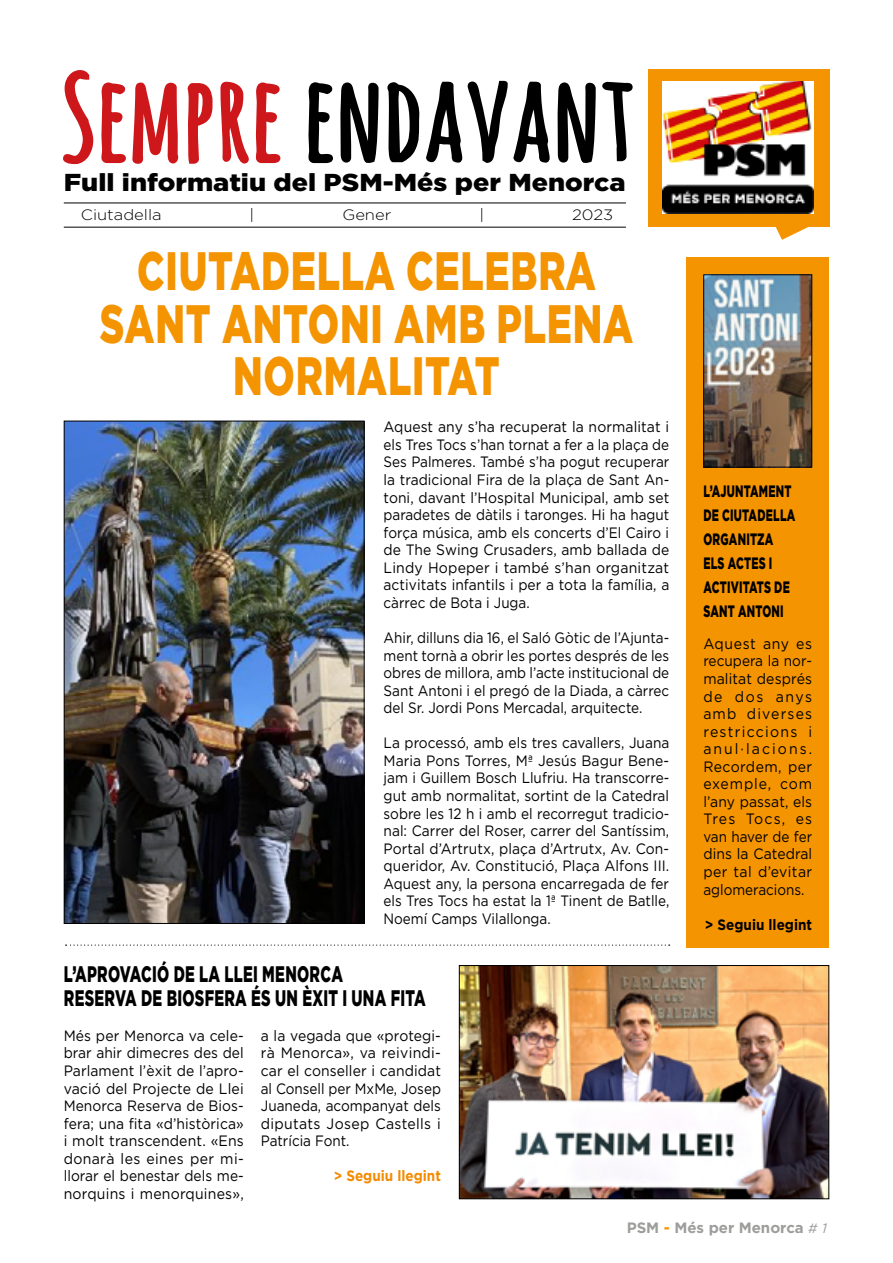
<style>
.page{position:relative;width:893px;height:1263px;background:#fff}
.page>*{position:absolute;margin:0;border:0;box-sizing:border-box;transform-origin:0 0}
.t1{font:900 54px/52.5px "Arson Pro";letter-spacing:.02em;color:#f49400;text-align:center;scale:.7 1}
.t2{font:900 24.45px "Arson Pro";color:#000;scale:1.1 1}
.t3{font:900 22.5px/24px "Arson Pro";letter-spacing:.02em;color:#000;scale:.65 1}
.t4{font:900 16.5px/24px "Arson Pro";letter-spacing:.02em;color:#000;scale:.65 1}
.t5{font:15px/17.5px "Arson Pro";color:#000;text-align:justify;scale:.93 1}
.t6{font:15px/17.5px "Arson Pro";color:#000;text-align:justify;scale:.91 1}
.t7{font:15px/17.5px "Arson Pro";color:#000;text-align:justify;scale:.94 1}
.t8{font:15px/17.5px "Arson Pro";color:#000;text-align:justify;scale:.9 1}
.t9{font:300 15px "Arson Pro";color:#000;scale:1.1 1}
.t10{font:700 15px "Arson Pro";color:#9d9d9c}
.t11{font:700 15px "Arson Pro";color:#000;scale:.9 1}
.t12{font:700 15px "Arson Pro";color:#f38a00;scale:.9 1}
.s1{color:#f49400}
.s2{font-weight:400;font-style:italic;font-size:13.5px}
</style>
<div class="page">
<div style="left:648px;top:69px;width:181px;height:158px;background:#f49400"></div>
<svg style="left:770px;top:213px;width:41px;height:27px"></svg>
<img style="left:662px;top:81px;width:151px;height:132px">
<hr style="left:64px;top:227px;width:562px;height:1px;background:#000">
<hr style="left:64px;top:203px;width:562px;height:1px;background:#000">
<svg style="left:308px;top:80px;width:325px;height:84px"></svg>
<svg style="left:63px;top:70px;width:218px;height:95px"></svg>
<svg style="left:66px;top:944px;width:604px;height:2px"></svg>
<div style="left:686px;top:257px;width:143px;height:690px;background:#f49400"></div>
<img style="left:66px;top:423px;width:296px;height:499px">
<div style="left:64px;top:421px;width:300px;height:503px;border:1px solid #000"></div>
<img style="left:705px;top:276px;width:105px;height:189px">
<div style="left:703px;top:274px;width:109px;height:193px;border:1px solid #000"></div>
<img style="left:461px;top:967px;width:366px;height:230px">
<div style="left:459px;top:965px;width:370px;height:234px;border:1px solid #000"></div>
<h2 class="t2" style="left:64px;top:169px;width:512px">Full informatiu del PSM-Més per Menorca</h2>
<p class="t9" style="left:81px;top:207px;width:75px">Ciutadella</p>
<p class="t9" style="left:250px;top:207px;width:6px">|</p>
<p class="t9" style="left:342px;top:207px;width:46px">Gener</p>
<p class="t9" style="left:479px;top:207px;width:6px">|</p>
<p class="t9" style="left:572px;top:207px;width:39px">2023</p>
<h1 class="t1" style="left:100px;top:244px;width:764px">CIUTADELLA CELEBRA<br>SANT ANTONI AMB PLENA<br>NORMALITAT</h1>
<p class="t5" style="left:384px;top:418px;width:309px">Aquest any s’ha recuperat la normalitat i els Tres Tocs s’han tornat a fer a la plaça de Ses Palmeres. També s’ha pogut recuperar la tradicional Fira de la plaça de Sant An&shy;toni, davant l’Hospital Municipal, amb set paradetes de dàtils i taronges. Hi ha hagut força música, amb els concerts d’El Cairo i de The Swing Crusaders, amb ballada de Lindy Hopeper i també s’han organitzat activitats infantils i per a tota la família, a càrrec de Bota i Juga.</p>
<p class="t8" style="left:384px;top:629px;width:319px">Ahir, dilluns dia 16, el Saló Gòtic de l’Ajunta&shy;ment tornà a obrir les portes després de les obres de millora, amb l’acte institucional de Sant Antoni i el pregó de la Diada, a càrrec del Sr. Jordi Pons Mercadal, arquitecte.</p>
<p class="t6" style="left:384px;top:734px;width:316px">La processó, amb els tres cavallers, Juana Maria Pons Torres, Mª Jesús Bagur Bene&shy;jam i Guillem Bosch Llufriu. Ha transcorre&shy;gut amb normalitat, sortint de la Catedral sobre les 12 h i amb el recorregut tradicio&shy;nal: Carrer del Roser, carrer del Santíssim, Portal d’Artrutx, plaça d’Artrutx, Av. Con&shy;queridor, Av. Constitució, Plaça Alfons III.<br>Aquest any, la persona encarregada de fer els Tres Tocs ha estat la 1ª Tinent de Batlle, Noemí Camps Vilallonga.</p>
<h3 class="t3" style="left:64px;top:961px;width:558px">L’APROVACIÓ DE LA LLEI MENORCA<br>RESERVA DE BIOSFERA ÉS UN ÈXIT I UNA FITA</h3>
<p class="t5" style="left:64px;top:1027px;width:195px">Més per Menorca va cele&shy;brar ahir dimecres des del Parlament l’èxit de l’apro&shy;vació del Projecte de Llei Menorca Reserva de Bios&shy;fera; una fita «d’històrica» i molt transcendent. «Ens donarà les eines per mi&shy;llorar el benestar dels me&shy;norquins i menorquines»,</p>
<p class="t5" style="left:261px;top:1027px;width:195px">a la vegada que «protegi&shy;rà Menorca», va reivindi&shy;car el conseller i candidat al Consell per MxMe, Josep Juaneda, acompanyat dels diputats Josep Castells i Patrícia Font.</p>
<p class="t12" style="left:334px;top:1167px;width:121px">&gt; Seguiu llegint</p>
<p class="t4" style="left:703px;top:478px;width:143px">L’AJUNTAMENT<br>DE CIUTADELLA<br>ORGANITZA<br>ELS ACTES I<br>ACTIVITATS DE<br>SANT ANTONI</p>
<p class="t7" style="left:703px;top:635px;width:117px">Aquest any es recupera la nor&shy;malitat després de dos anys amb diverses restriccions i anul·lacions.<br>Recordem, per exemple, com l’any passat, els Tres Tocs, es van haver de fer dins la Catedral per tal d’evitar aglomeracions.</p>
<p class="t11" style="left:705px;top:916px;width:121px">&gt; Seguiu llegint</p>
<p class="t10" style="left:627px;top:1219px;width:202px">PSM <span class="s1">-</span> Més per Menorca <span class="s2"># 1</span></p>
</div>
